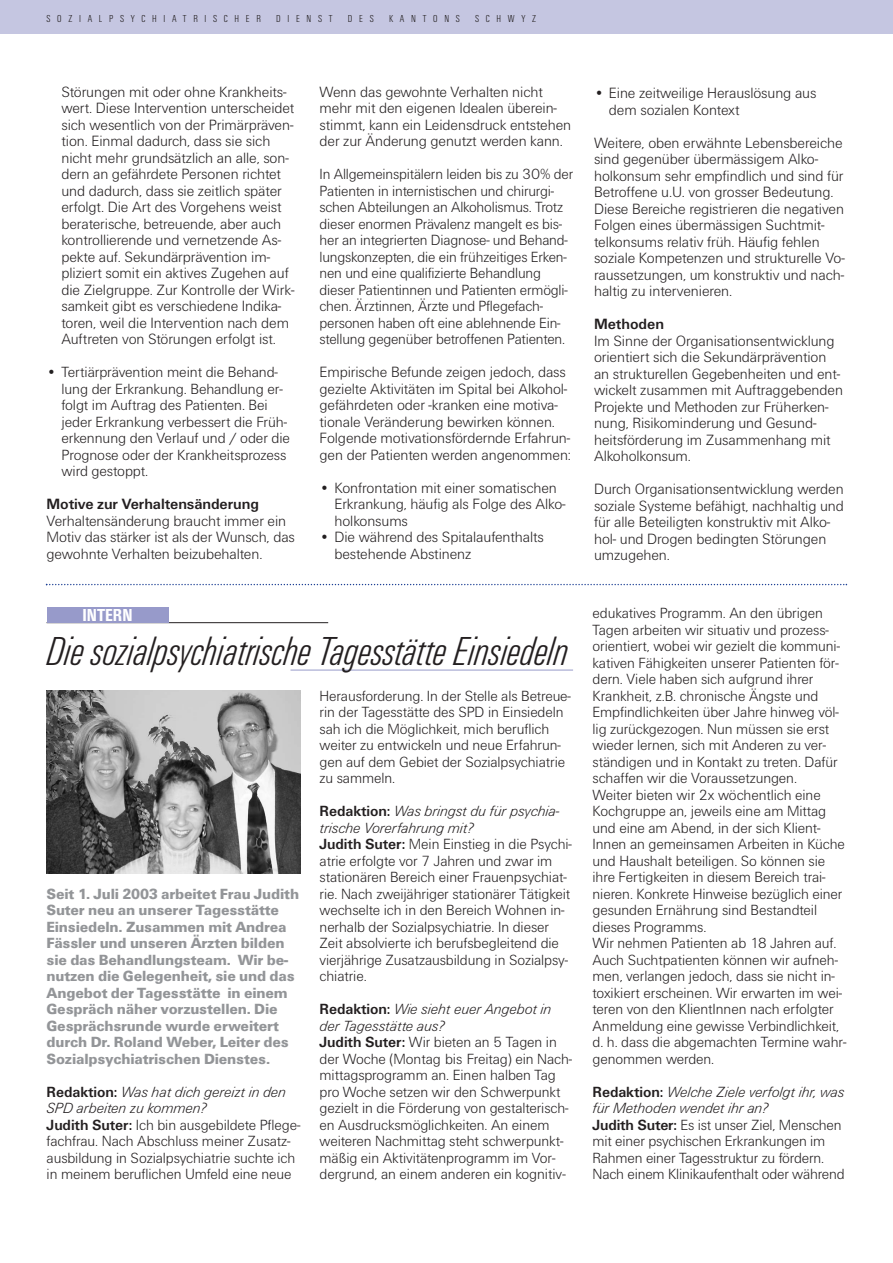
<style>
.page{position:relative;width:893px;height:1263px;background:#fff}
.page>*{position:absolute;margin:0;border:0;box-sizing:border-box;transform-origin:0 0}
.t1{font:italic 300 condensed 42px "Unitus T";letter-spacing:-.01em;color:#231f20;scale:.96 1}
.t2{font:700 condensed 18px "Unitus T";color:#fff}
.t3{font:300 15.45px/16.5px "Unitus T";letter-spacing:-.005em;color:#231f20}
.t4{font:700 15.45px "Unitus T";letter-spacing:-.005em;color:#231f20}
.t5{font:300 15.3px/16.5px "Unitus T";letter-spacing:-.005em;color:#231f20}
.t6{font:300 15.3px/16.5px "Unitus T";letter-spacing:-.005em;color:#231f20;scale:.96 1}
.t7{font:900 15.3px/16.5px "Unitus T";letter-spacing:-.01em;color:#939598;scale:.96 1}
.t8{font:300 condensed 10.5px "Unitus T";letter-spacing:.64em;color:#231f20}
.s1{font-weight:700}
.s2{font-style:italic}
</style>
<div class="page">
<div style="left:0;top:0;width:892px;height:34px;background:#c5c6e1"></div>
<svg style="left:46px;top:584px;width:801px;height:1px"></svg>
<hr style="left:290px;top:670px;width:283px;height:1px;background:#979aca">
<hr style="left:47px;top:622px;width:281px;height:1px;background:#231f20">
<div style="left:47px;top:607px;width:121px;height:16px;background:#979aca"></div>
<img style="left:47px;top:690px;width:253px;height:183px">
<p class="t8" style="left:47px;top:15px;width:216px">SOZIALPSYCHIATRISCHER</p>
<p class="t8" style="left:276px;top:15px;width:58px">DIENST</p>
<p class="t8" style="left:348px;top:15px;width:27px">DES</p>
<p class="t8" style="left:389px;top:15px;width:72px">KANTONS</p>
<p class="t8" style="left:475px;top:15px;width:62px">SCHWYZ</p>
<p class="t3" style="left:61px;top:85px;width:234px">Störungen mit oder ohne Krankheits&shy;wert. Diese Intervention unterscheidet sich wesentlich von der Primärpräven&shy;tion. Einmal dadurch, dass sie sich nicht mehr grundsätzlich an alle, son&shy;dern an gefährdete Personen richtet und dadurch, dass sie zeitlich später erfolgt. Die Art des Vorgehens weist beraterische, betreuende, aber auch kontrollierende und vernetzende As&shy;pekte auf. Sekundärprävention im&shy;pliziert somit ein aktives Zugehen auf die Zielgruppe. Zur Kontrolle der Wirk&shy;samkeit gibt es verschiedene Indika&shy;toren, weil die Intervention nach dem Auftreten von Störungen erfolgt ist.</p>
<p class="t5" style="left:61px;top:365px;width:230px;text-indent:-15px">• Tertiärprävention meint die Behand&shy;lung der Erkrankung. Behandlung er&shy;folgt im Auftrag des Patienten. Bei jeder Erkrankung verbessert die Früh&shy;erkennung den Verlauf und / oder die Prognose oder der Krankheitsprozess wird gestoppt.</p>
<p class="t4" style="left:47px;top:499px;width:214px">Motive zur Verhaltensänderung</p>
<p class="t3" style="left:47px;top:514px;width:250px">Verhaltensänderung braucht immer ein<br>Motiv das stärker ist als der Wunsch, das gewohnte Verhalten beizubehalten.</p>
<p class="t2" style="left:82px;top:609px;width:52px">INTERN</p>
<p class="t3" style="left:319px;top:85px;width:253px">Wenn das gewohnte Verhalten nicht mehr mit den eigenen Idealen überein&shy;stimmt, kann ein Leidensdruck entstehen der zur Änderung genutzt werden kann.</p>
<p class="t6" style="left:319px;top:167px;width:266px">In Allgemeinspitälern leiden bis zu 30% der Patienten in internistischen und chirurgi&shy;schen Abteilungen an Alkoholismus. Trotz dieser enormen Prävalenz mangelt es bis&shy;her an integrierten Diagnose- und Behand&shy;lungskonzepten, die ein frühzeitiges Erken&shy;nen und eine qualifizierte Behandlung dieser Patientinnen und Patienten ermögli&shy;chen. Ärztinnen, Ärzte und Pflegefach&shy;personen haben oft eine ablehnende Ein&shy;stellung gegenüber betroffenen Patienten.</p>
<p class="t3" style="left:319px;top:365px;width:253px">Empirische Befunde zeigen jedoch, dass gezielte Aktivitäten im Spital bei Alkohol&shy;gefährdeten oder -kranken eine motiva&shy;tionale Veränderung bewirken können.<br>Folgende motivationsfördernde Erfahrun&shy;gen der Patienten werden angenommen:</p>
<p class="t3" style="left:334px;top:481px;width:232px;text-indent:-15px">• Konfrontation mit einer somatischen<br>Erkrankung, häufig als Folge des Alko&shy;holkonsums</p>
<p class="t3" style="left:334px;top:530px;width:211px;text-indent:-15px">• Die während des Spitalaufenthalts bestehende Abstinenz</p>
<h1 class="t1" style="left:47px;top:637px;width:544px">Die sozialpsychiatrische Tagesstätte Einsiedeln</h1>
<p class="t7" style="left:47px;top:886px;width:265px">Seit 1. Juli 2003 arbeitet Frau Judith Suter neu an unserer Tagesstätte Einsiedeln. Zusammen mit Andrea Fässler und unseren Ärzten bilden sie das Behandlungsteam. Wir be&shy;nutzen die Gelegenheit, sie und das Angebot der Tagesstätte in einem Gespräch näher vorzustellen. Die Gesprächsrunde wurde erweitert durch Dr. Roland Weber, Leiter des Sozialpsychiatrischen Dienstes.</p>
<p class="t5" style="left:47px;top:1084px;width:255px"><span class="s1">Redaktion:</span> <span class="s2">Was hat dich gereizt in den SPD arbeiten zu kommen?<br></span><span class="s1">Judith Suter:</span> Ich bin ausgebildete Pflege&shy;fachfrau. Nach Abschluss meiner Zusatz&shy;ausbildung in Sozialpsychiatrie suchte ich in meinem beruflichen Umfeld eine neue</p>
<p class="t5" style="left:319px;top:688px;width:253px">Herausforderung. In der Stelle als Betreue&shy;rin der Tagesstätte des SPD in Einsiedeln sah ich die Möglichkeit, mich beruflich weiter zu entwickeln und neue Erfahrun&shy;gen auf dem Gebiet der Sozialpsychiatrie zu sammeln.</p>
<p class="t5" style="left:319px;top:804px;width:254px"><span class="s1">Redaktion:</span> <span class="s2">Was bringst du für psychia&shy;trische Vorerfahrung mit?<br></span><span class="s1">Judith Suter:</span> Mein Einstieg in die Psychi&shy;atrie erfolgte vor 7 Jahren und zwar im stationären Bereich einer Frauenpsychiat&shy;rie. Nach zweijähriger stationärer Tätigkeit wechselte ich in den Bereich Wohnen in&shy;nerhalb der Sozialpsychiatrie. In dieser Zeit absolvierte ich berufsbegleitend die vierjährige Zusatzausbildung in Sozialpsy&shy;chiatrie.</p>
<p class="t5" style="left:319px;top:1002px;width:254px"><span class="s1">Redaktion:</span> <span class="s2">Wie sieht euer Angebot in der Tagesstätte aus?<br></span><span class="s1">Judith Suter:</span> Wir bieten an 5 Tagen in der Woche (Montag bis Freitag) ein Nach&shy;mittagsprogramm an. Einen halben Tag pro Woche setzen wir den Schwerpunkt gezielt in die Förderung von gestalterisch&shy;en Ausdrucksmöglichkeiten. An einem weiteren Nachmittag steht schwerpunkt&shy;mäßig ein Aktivitätenprogramm im Vor&shy;dergrund, an einem anderen ein kognitiv-</p>
<p class="t3" style="left:609px;top:86px;width:209px;text-indent:-15px">• Eine zeitweilige Herauslösung aus dem sozialen Kontext</p>
<p class="t3" style="left:594px;top:136px;width:252px">Weitere, oben erwähnte Lebensbereiche sind gegenüber übermässigem Alko&shy;holkonsum sehr empfindlich und sind für Betroffene u.U. von grosser Bedeutung.<br>Diese Bereiche registrieren die negativen Folgen eines übermässigen Suchtmit&shy;telkonsums relativ früh. Häufig fehlen soziale Kompetenzen und strukturelle Vo&shy;raussetzungen, um konstruktiv und nach&shy;haltig zu intervenieren.</p>
<p class="t4" style="left:594px;top:319px;width:71px">Methoden</p>
<p class="t3" style="left:594px;top:334px;width:250px">Im Sinne der Organisationsentwicklung orientiert sich die Sekundärprävention an strukturellen Gegebenheiten und ent&shy;wickelt zusammen mit Auftraggebenden Projekte und Methoden zur Früherken&shy;nung, Risikominderung und Gesund&shy;heitsförderung im Zusammenhang mit Alkoholkonsum.</p>
<p class="t3" style="left:594px;top:482px;width:251px">Durch Organisationsentwicklung werden soziale Systeme befähigt, nachhaltig und für alle Beteiligten konstruktiv mit Alko&shy;hol- und Drogen bedingten Störungen umzugehen.</p>
<p class="t5" style="left:592px;top:606px;width:255px">edukatives Programm. An den übrigen Tagen arbeiten wir situativ und prozess&shy;orientiert, wobei wir gezielt die kommuni&shy;kativen Fähigkeiten unserer Patienten för&shy;dern. Viele haben sich aufgrund ihrer Krankheit, z.B. chronische Ängste und Empfindlichkeiten über Jahre hinweg völ&shy;lig zurückgezogen. Nun müssen sie erst wieder lernen, sich mit Anderen zu ver&shy;ständigen und in Kontakt zu treten. Dafür schaffen wir die Voraussetzungen.<br>Weiter bieten wir 2x wöchentlich eine Kochgruppe an, jeweils eine am Mittag und eine am Abend, in der sich Klient-Innen an gemeinsamen Arbeiten in Küche und Haushalt beteiligen. So können sie ihre Fertigkeiten in diesem Bereich trai&shy;nieren. Konkrete Hinweise bezüglich einer gesunden Ernährung sind Bestandteil dieses Programms.<br>Wir nehmen Patienten ab 18 Jahren auf.<br>Auch Suchtpatienten können wir aufneh&shy;men, verlangen jedoch, dass sie nicht in&shy;toxikiert erscheinen. Wir erwarten im wei&shy;teren von den KlientInnen nach erfolgter Anmeldung eine gewisse Verbindlichkeit, d. h. dass die abgemachten Termine wahr&shy;genommen werden.</p>
<p class="t5" style="left:592px;top:1085px;width:254px"><span class="s1">Redaktion:</span> <span class="s2">Welche Ziele verfolgt ihr, was für Methoden wendet ihr an?<br></span><span class="s1">Judith Suter:</span> Es ist unser Ziel, Menschen mit einer psychischen Erkrankungen im Rahmen einer Tagesstruktur zu fördern.<br>Nach einem Klinikaufenthalt oder während</p>
</div>
